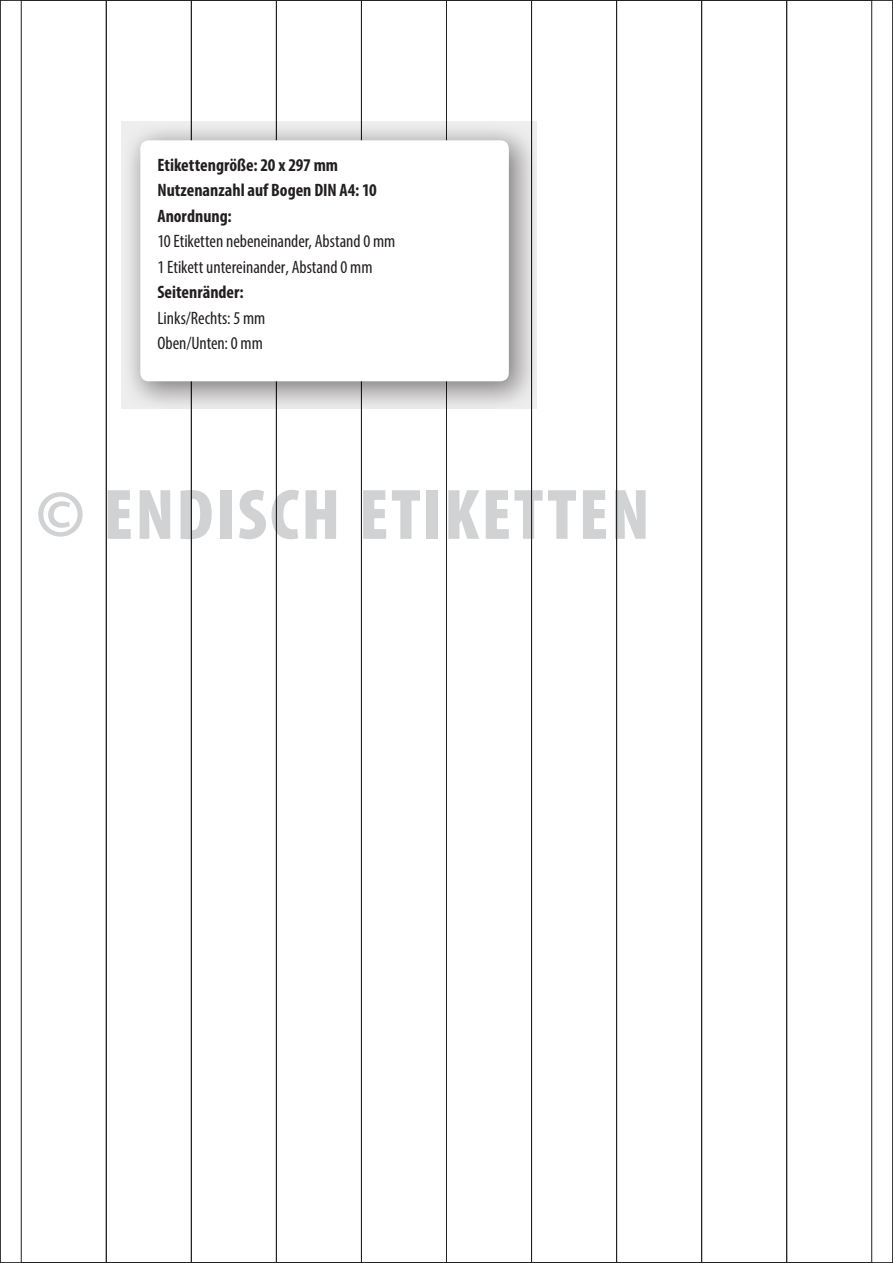
<style>
.page{position:relative;width:893px;height:1263px;background:#fff}
.page>*{position:absolute;margin:0;border:0;box-sizing:border-box;transform-origin:0 0}
.t1{font:900 condensed 72px "Myriad Pro";letter-spacing:.035em;color:#d1d2d4}
.t2{font:condensed 18px/25.5px "Myriad Pro";color:#231f20}
.t3{font:700 condensed 18px/25.5px "Myriad Pro";color:#231f20}
</style>
<div class="page">
<div style="left:21px;top:0;width:86px;height:1263px;border:1px solid #231f20"></div>
<div style="left:106px;top:0;width:86px;height:1263px;border:1px solid #231f20"></div>
<div style="left:191px;top:0;width:86px;height:1263px;border:1px solid #231f20"></div>
<div style="left:276px;top:0;width:86px;height:1263px;border:1px solid #231f20"></div>
<div style="left:361px;top:0;width:86px;height:1263px;border:1px solid #231f20"></div>
<div style="left:446px;top:0;width:86px;height:1263px;border:1px solid #231f20"></div>
<div style="left:531px;top:0;width:86px;height:1263px;border:1px solid #231f20"></div>
<div style="left:616px;top:0;width:86px;height:1263px;border:1px solid #231f20"></div>
<div style="left:701px;top:0;width:86px;height:1263px;border:1px solid #231f20"></div>
<div style="left:786px;top:0;width:86px;height:1263px;border:1px solid #231f20"></div>
<svg style="left:121px;top:121px;width:415px;height:287px;background:#d0cfd0"></svg>
<div style="left:140px;top:140px;width:369px;height:241px;background:#fff;border-radius:9px"></div>
<p class="t3" style="left:157px;top:152px;width:221px">Etikettengröße: 20 x 297 mm<br>Nutzenanzahl auf Bogen DIN A4: 10<br>Anordnung:</p>
<p class="t2" style="left:157px;top:228px;width:239px">10 Etiketten nebeneinander, Abstand 0 mm<br>1 Etikett untereinander, Abstand 0 mm</p>
<p class="t3" style="left:157px;top:279px;width:88px">Seitenränder:</p>
<p class="t2" style="left:157px;top:305px;width:109px">Links/Rechts: 5 mm<br>Oben/Unten: 0 mm</p>
<h1 class="t1" style="left:36px;top:469px;width:615px">© ENDISCH ETIKETTEN</h1>
</div>
